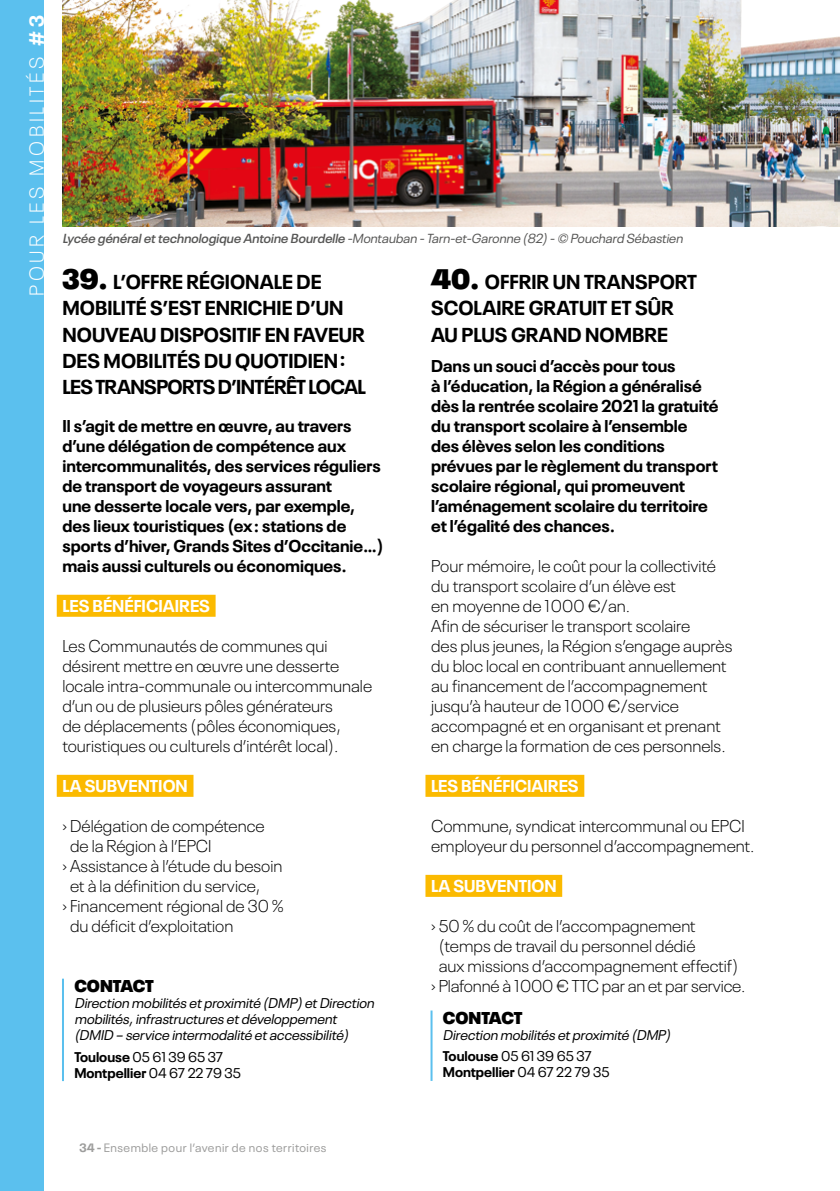
<style>
.page{position:relative;width:840px;height:1191px;background:#fff}
.page>*{position:absolute;margin:0;border:0;box-sizing:border-box;transform-origin:0 0}
.t1{font:700 20px/26px "Neue Plak";color:#000}
.t2{font:300 20px "Neue Plak";letter-spacing:.18em;color:#fff}
.t3{font:300 17px/20px "Neue Plak";color:#000}
.t4{font:700 17px/20px "Neue Plak";color:#000}
.t5{font:700 17px "Neue Plak";color:#fff}
.t6{font:900 17px "Neue Plak";letter-spacing:-.005em;color:#000}
.t7{font:italic 14px/16px "Neue Plak";color:#000}
.t8{font:14px/16px "Neue Plak";color:#000}
.t9{font:700 14px "Neue Plak";color:#000}
.t10{font:italic 13px "Neue Plak";color:#575756}
.t11{font:12px "Neue Plak";letter-spacing:.04em;color:#9d9d9c}
.s1{font-weight:700}
.s2{font-weight:600}
.s3{font-weight:900;font-size:28px}
.s4{font-weight:700;font-style:normal}
.s5{font-style:normal}
.s6{font-weight:400}
</style>
<div class="page">
<div style="left:0;top:0;width:44px;height:1191px;background:#5bc0ee"></div>
<div style="left:57px;top:595px;width:158px;height:22px;background:#fbba00"></div>
<div style="left:57px;top:775px;width:136px;height:22px;background:#fbba00"></div>
<hr style="left:62px;top:978px;width:2px;height:103px;background:#5bc0ee">
<hr style="left:430px;top:1010px;width:2px;height:71px;background:#5bc0ee">
<div style="left:425px;top:775px;width:159px;height:22px;background:#fbba00"></div>
<div style="left:425px;top:875px;width:137px;height:22px;background:#fbba00"></div>
<img style="left:62px;top:0;width:777px;height:226px">
<p class="t2" style="left:22px;top:296px;width:282px;rotate:-90deg">POUR LES MOBILITÉS <span class="s1">#3</span></p>
<p class="t10" style="left:62px;top:229px;width:624px"><span class="s2">Lycée généralettechnologique Antoine Bourdelle</span> -Montauban -Tarn-et-Garonne (82)-© Pouchard Sébastien</p>
<p class="t1" style="left:62px;top:267px;width:305px"><span class="s3">39.</span> L’OFFRE RÉGIONALE DE<br>MOBILITÉ S’EST ENRICHIE D’UN<br>NOUVEAU DISPOSITIF EN FAVEUR<br>DES MOBILITÉS DU QUOTIDIEN :<br>LES TRANSPORTS D’INTÉRÊT LOCAL</p>
<p class="t4" style="left:62px;top:414px;width:322px">Il s’agit de mettre en œuvre, au travers d’une délégation de compétence aux intercommunalités, des services réguliers de transport de voyageurs assurant<br>une desserte locale vers, par exemple, des lieux touristiques (ex : stations de sports d’hiver, Grands Sites d’Occitanie…) mais aussi culturels ou économiques.</p>
<p class="t5" style="left:62px;top:592px;width:149px">LES BÉNÉFICIAIRES</p>
<p class="t3" style="left:62px;top:634px;width:311px">Les Communautés de communes qui désirent mettre en œuvre une desserte locale intra-communale ou intercommunale d’un ou de plusieurs pôles générateurs<br>de déplacements (pôles économiques, touristiques ou culturels d’intérêt local).</p>
<p class="t5" style="left:62px;top:772px;width:127px">LA SUBVENTION</p>
<p class="t3" style="left:62px;top:814px;width:204px">› Délégation de compétence</p>
<p class="t3" style="left:70px;top:834px;width:143px">de la Région à l’EPCI</p>
<p class="t3" style="left:62px;top:854px;width:221px">› Assistance à l’étude du besoin</p>
<p class="t3" style="left:70px;top:874px;width:191px">et à la définition du service,</p>
<p class="t3" style="left:62px;top:894px;width:222px">› Financement régional de 30 %</p>
<p class="t3" style="left:70px;top:914px;width:165px">du déficit d’exploitation</p>
<p class="t6" style="left:74px;top:971px;width:81px">CONTACT</p>
<p class="t7" style="left:74px;top:993px;width:304px">Direction mobilités etproximité (DMP)etDirection mobilités,infrastructures etdéveloppement (DMID – service intermodalité etaccessibilité)</p>
<p class="t8" style="left:74px;top:1047px;width:168px"><span class="s1">Toulouse</span> 05 61 39 65 37<br><span class="s1">Montpellier</span> 04 67 22 79 35</p>
<p class="t1" style="left:431px;top:267px;width:267px"><span class="s3">40.</span> OFFRIR UN TRANSPORT<br>SCOLAIRE GRATUIT ET SÛR<br>AU PLUS GRAND NOMBRE</p>
<p class="t4" style="left:431px;top:354px;width:289px">Dans un souci d’accès pour tous<br>à l’éducation, la Région a généralisé dès la rentrée scolaire 2021 la gratuité du transport scolaire à l’ensemble des élèves selon les conditions prévues par le règlement du transport scolaire régional, qui promeuvent l’aménagement scolaire du territoire et l’égalité des chances.</p>
<p class="t3" style="left:431px;top:554px;width:302px">Pour mémoire, le coût pour la collectivité du transport scolaire d’un élève est<br>en moyenne de 1 000 €/an.<br>Afin de sécuriser le transport scolaire<br>des plus jeunes, la Région s’engage auprès du bloc local en contribuant annuellement au financement de l’accompagnement jusqu’à hauteur de 1 000 €/service accompagné et en organisant et prenant en charge la formation de ces personnels.</p>
<p class="t5" style="left:431px;top:772px;width:149px">LES BÉNÉFICIAIRES</p>
<p class="t3" style="left:431px;top:814px;width:325px">Commune, syndicat intercommunal ou EPCI employeur du personnel d’accompagnement.</p>
<p class="t5" style="left:431px;top:872px;width:127px">LA SUBVENTION</p>
<p class="t3" style="left:431px;top:914px;width:266px">› 50 % du coût de l’accompagnement</p>
<p class="t3" style="left:438px;top:934px;width:258px">(temps de travail du personnel dédié</p>
<p class="t3" style="left:438px;top:954px;width:301px">aux missions d’accompagnement effectif)</p>
<p class="t3" style="left:431px;top:974px;width:315px">› Plafonné à 1 000 € TTC par an et par service.</p>
<p class="t6" style="left:442px;top:1003px;width:81px">CONTACT</p>
<p class="t7" style="left:442px;top:1022px;width:232px;line-height:21.6px">Direction mobilités etproximité (DMP)<br><span class="s4">Toulouse</span> <span class="s5">05 61 39 65 37</span></p>
<p class="t9" style="left:442px;top:1061px;width:168px">Montpellier <span class="s6">04 67 22 79 35</span></p>
<p class="t11" style="left:79px;top:1139px;width:248px"><span class="s1">34 -</span> Ensemble pour l’avenir de nos territoires</p>
</div>
